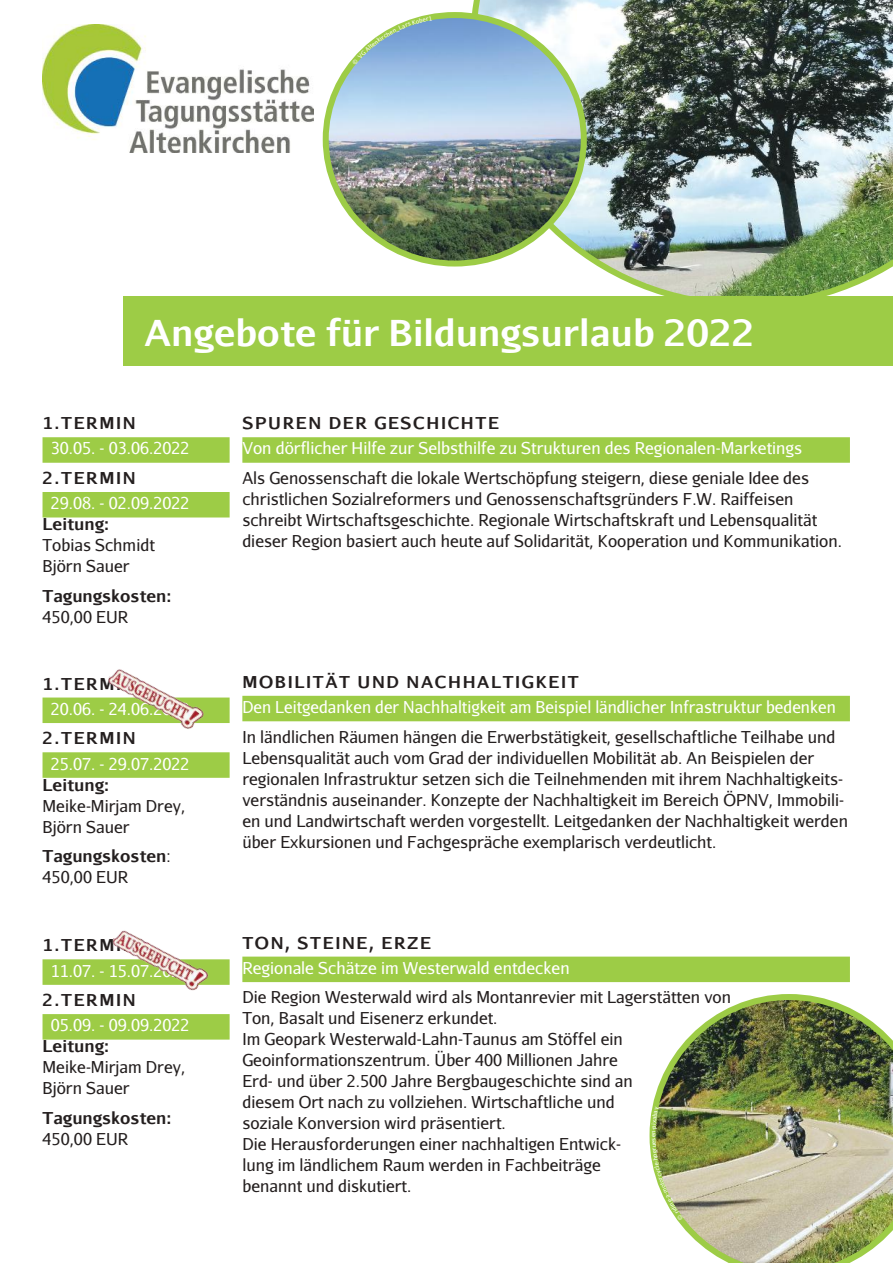
<style>
.page{position:relative;width:893px;height:1263px;background:#fff}
.page>*{position:absolute;margin:0;border:0;box-sizing:border-box;transform-origin:0 0}
.t1{font:700 36px "Aurulent Sans";color:#fff}
.t2{font:16.5px/21px "Aurulent Sans";color:#241f1f}
.t3{font:16.5px "Aurulent Sans";color:#fff}
.t4{font:700 16.5px "Aurulent Sans";letter-spacing:.1em;color:#241f1f}
.t5{font:700 16.5px/21px "Aurulent Sans";color:#241f1f}
.s1{font-weight:400}
</style>
<div class="page">
<img style="left:649px;top:994px;width:244px;height:269px">
<div style="left:43px;top:437px;width:187px;height:26px;background:#9dcc46"></div>
<div style="left:43px;top:492px;width:187px;height:25px;background:#9dcc46"></div>
<div style="left:43px;top:697px;width:187px;height:26px;background:#9dcc46"></div>
<div style="left:43px;top:752px;width:187px;height:26px;background:#9dcc46"></div>
<div style="left:43px;top:959px;width:187px;height:26px;background:#9dcc46"></div>
<div style="left:43px;top:1014px;width:187px;height:25px;background:#9dcc46"></div>
<div style="left:242px;top:437px;width:608px;height:26px;background:#9dcc46"></div>
<div style="left:242px;top:696px;width:608px;height:25px;background:#9dcc46"></div>
<div style="left:242px;top:956px;width:608px;height:26px;background:#9dcc46"></div>
<img style="left:43px;top:24px;width:271px;height:129px">
<img style="left:470px;top:0;width:423px;height:297px">
<img style="left:326px;top:18px;width:258px;height:244px">
<div style="left:323px;top:12px;width:264px;height:255px;border:6px solid #9dcc46;border-radius:50%"></div>
<div style="left:123px;top:297px;width:770px;height:69px;background:#9dcc46"></div>
<img style="left:109px;top:930px;width:102px;height:61px">
<img style="left:106px;top:669px;width:101px;height:60px">
<img style="left:652px;top:1107px;width:31px;height:113px">
<svg style="left:352px;top:16px;width:80px;height:49px"></svg>
<h1 class="t1" style="left:145px;top:305px;width:611px">ANGEBOTE FÜR BILDUNGSURLAUB 2022</h1>
<p class="t4" style="left:43px;top:411px;width:95px">1.TERMIN</p>
<p class="t3" style="left:51px;top:438px;width:140px">30.05. - 03.06.2022</p>
<p class="t4" style="left:43px;top:466px;width:95px">2.TERMIN</p>
<p class="t3" style="left:51px;top:493px;width:140px">29.08. - 02.09.2022</p>
<p class="t4" style="left:43px;top:512px;width:68px">LEITUNG:</p>
<p class="t2" style="left:43px;top:534px;width:114px">Tobias Schmidt<br>Björn Sauer</p>
<p class="t5" style="left:43px;top:584px;width:130px">TAGUNGSKOSTEN:</p>
<p class="t2" style="left:43px;top:606px;width:87px">450,00 EUR</p>
<p class="t4" style="left:43px;top:671px;width:95px">1.TERMIN</p>
<p class="t3" style="left:51px;top:698px;width:140px">20.06. - 24.06.2022</p>
<p class="t4" style="left:43px;top:726px;width:95px">2.TERMIN</p>
<p class="t3" style="left:51px;top:753px;width:140px">25.07. - 29.07.2022</p>
<p class="t4" style="left:43px;top:772px;width:68px">LEITUNG:</p>
<p class="t2" style="left:43px;top:794px;width:144px">Meike-Mirjam Drey,<br>Björn Sauer</p>
<p class="t5" style="left:43px;top:844px;width:130px">TAGUNGSKOSTEN<span class="s1">:<br>450,00 EUR</span></p>
<p class="t4" style="left:43px;top:933px;width:95px">1.TERMIN</p>
<p class="t3" style="left:51px;top:960px;width:140px">11.07. - 15.07.2022</p>
<p class="t4" style="left:43px;top:988px;width:95px">2.TERMIN</p>
<p class="t3" style="left:51px;top:1015px;width:140px">05.09. - 09.09.2022</p>
<p class="t4" style="left:43px;top:1034px;width:68px">LEITUNG:</p>
<p class="t2" style="left:43px;top:1056px;width:144px">Meike-Mirjam Drey,<br>Björn Sauer</p>
<p class="t5" style="left:43px;top:1106px;width:130px">TAGUNGSKOSTEN:</p>
<p class="t2" style="left:43px;top:1128px;width:87px">450,00 EUR</p>
<p class="t4" style="left:242px;top:411px;width:258px">SPUREN DER GESCHICHTE</p>
<p class="t3" style="left:242px;top:438px;width:561px">Von dörflicher Hilfe zur Selbsthilfe zu Strukturen des Regionalen-Marketings</p>
<p class="t2" style="left:242px;top:467px;width:601px">Als Genossenschaft die lokale Wertschöpfung steigern, diese geniale Idee des christlichen Sozialreformers und Genossenschaftsgründers F.W. Raiffeisen schreibt Wirtschaftsgeschichte. Regionale Wirtschaftskraft und Lebensqualität dieser Region basiert auch heute auf Solidarität, Kooperation und Kommunikation.</p>
<p class="t4" style="left:242px;top:669px;width:334px">MOBILITÄT UND NACHHALTIGKEIT</p>
<p class="t3" style="left:242px;top:696px;width:595px">Den Leitgedanken der Nachhaltigkeit am Beispiel ländlicher Infrastruktur bedenken</p>
<p class="t2" style="left:242px;top:725px;width:607px">In ländlichen Räumen hängen die Erwerbstätigkeit, gesellschaftliche Teilhabe und Lebensqualität auch vom Grad der individuellen Mobilität ab. An Beispielen der regionalen Infrastruktur setzen sich die Teilnehmenden mit ihrem Nachhaltigkeits&shy;verständnis auseinander. Konzepte der Nachhaltigkeit im Bereich ÖPNV, Immobili&shy;en und Landwirtschaft werden vorgestellt. Leitgedanken der Nachhaltigkeit werden über Exkursionen und Fachgespräche exemplarisch verdeutlicht.</p>
<p class="t4" style="left:242px;top:930px;width:190px">TON, STEINE, ERZE</p>
<p class="t3" style="left:242px;top:957px;width:329px">Regionale Schätze im Westerwald entdecken</p>
<p class="t2" style="left:242px;top:986px;width:490px">Die Region Westerwald wird als Montanrevier mit Lagerstätten von Ton, Basalt und Eisenerz erkundet.<br>Im Geopark Westerwald-Lahn-Taunus am Stöffel ein Geoinformationszentrum. Über 400 Millionen Jahre<br>Erd- und über 2.500 Jahre Bergbaugeschichte sind an<br>diesem Ort nach zu vollziehen. Wirtschaftliche und<br>soziale Konversion wird präsentiert.<br>Die Herausforderungen einer nachhaltigen Entwick-<br>lung im ländlichem Raum werden in Fachbeiträge<br>benannt und diskutiert.</p>
</div>
